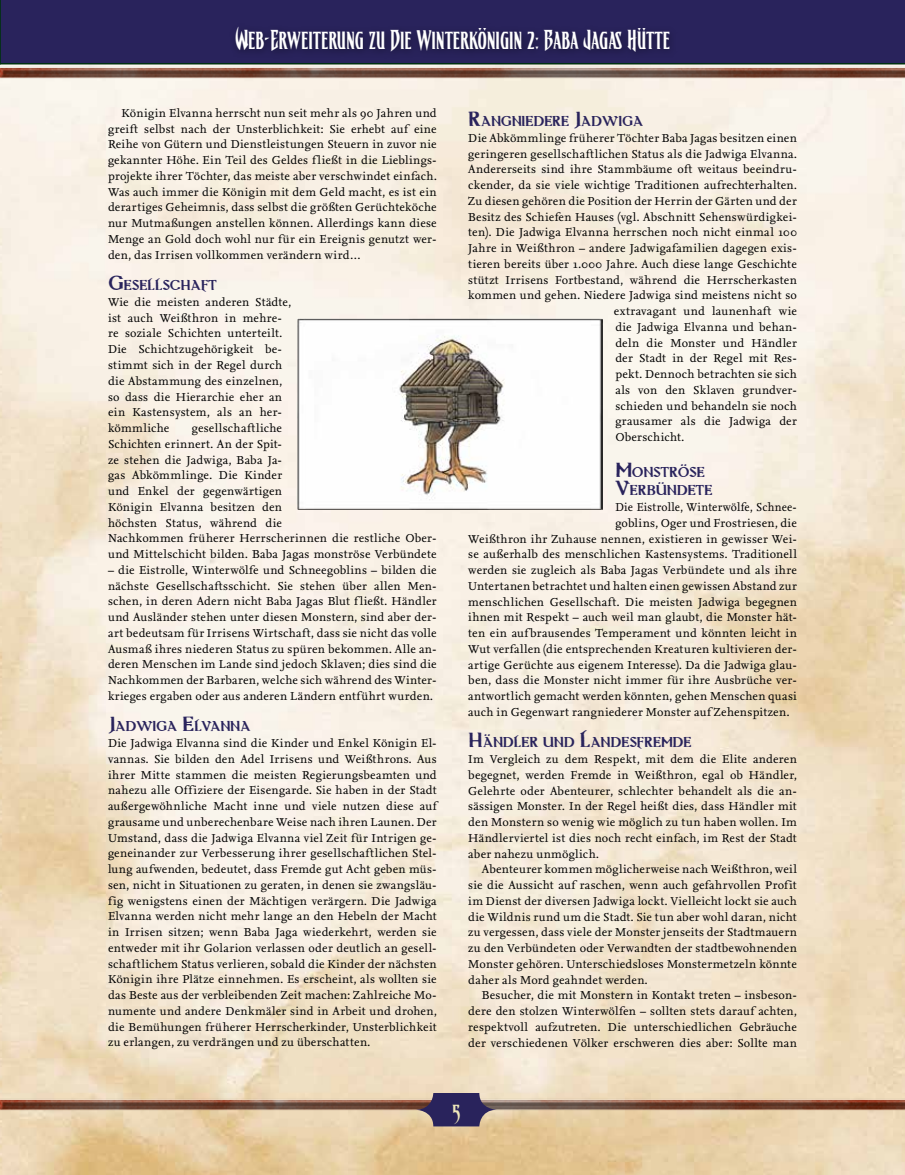
<style>
.page{position:relative;width:905px;height:1175px;background:#fff}
.page>*{position:absolute;margin:0;border:0;box-sizing:border-box;transform-origin:0 0}
.t1{font:24px "CC Treacherous Corners";color:#fff}
.t2{font:24px "CC Treacherous Curves";color:#f0e9bb}
.t3{font:16.8px/18px "Aberration";letter-spacing:-.02em;color:#29235c}
.t4{font:12px/15.8px "Nexus Serif OT";letter-spacing:.02em;color:#000;text-align:justify}
.t5{font:12px "Nexus Serif OT";letter-spacing:.02em;color:#000;scale:.95 1}
.s1{font-family:"CC Treacherous Curves"}
.s2{font-size:24px}
</style>
<div class="page">
<img style="left:0;top:80px;width:904px;height:1094px">
<img style="left:0;top:1072px;width:904px;height:40px">
<div style="left:1px;top:0;width:903px;height:40px;background:#29235c"></div>
<svg style="left:0;top:0;width:1px;height:40px"></svg>
<img style="left:0;top:40px;width:904px;height:40px">
<img style="left:297px;top:318px;width:305px;height:192px">
<div style="left:229px;top:22px;width:449px;height:39px;background:#000;opacity:.45"></div>
<svg style="left:415px;top:1093px;width:82px;height:33px;background:#625670"></svg>
<h1 class="t1" style="left:235px;top:26px;width:436px"><span class="s1">W</span>eb-<span class="s1">E</span>rweiterung zu <span class="s1">D</span>ie Winterkönigin 2: <span class="s1">B</span>aba <span class="s1">J</span>agas <span class="s1">H</span>ütte</h1>
<p class="t4" style="left:108px;top:105px;width:330px;text-indent:14px">Königin Elvanna herrscht nun seit mehr als 90 Jahren und greift selbst nach der Unsterblichkeit: Sie erhebt auf eine Reihe von Gütern und Dienstleistungen Steuern in zuvor nie gekannter Höhe. Ein Teil des Geldes f ließt in die Lieblings&shy;projekte ihrer Töchter, das meiste aber verschwindet einfach.<br>Was auch immer die Königin mit dem Geld macht, es ist ein derartiges Geheimnis, dass selbst die größten Gerüchteköche nur Mutmaßungen anstellen können. Allerdings kann diese Menge an Gold doch wohl nur für ein Ereignis genutzt wer&shy;den, das Irrisen vollkommen verändern wird…</p>
<h2 class="t3" style="left:108px;top:275px;width:111px"><span class="s2">G</span>ESELLSCHAFT</h2>
<p class="t4" style="left:108px;top:294px;width:184px;text-align:left">Wie die meisten anderen Städte, ist auch Weißthron in mehre&shy;re soziale Schichten unterteilt.<br>Die Schichtzugehörigkeit be&shy;stimmt sich in der Regel durch die Abstammung des einzelnen, so dass die Hierarchie eher an ein Kastensystem, als an her&shy;kömmliche</p>
<p class="t4" style="left:108px;top:420px;width:330px;text-align:left;text-indent:84px">gesellschaftliche<br>Schichten erinnert. An der Spit-<br>ze stehen die Jadwiga, Baba Ja-<br>gas Abkömmlinge. Die Kinder<br>und Enkel der gegenwärtigen<br>Königin Elvanna besitzen den<br>höchsten Status, während die<br>Nachkommen früherer Herrscherinnen die restliche Ober&shy;und Mittelschicht bilden. Baba Jagas monströse Verbündete</p>
<p class="t4" style="left:108px;top:562px;width:330px">– die Eistrolle, Winterwölfe und Schneegoblins – bilden die nächste Gesellschaftsschicht. Sie stehen über allen Men&shy;schen, in deren Adern nicht Baba Jagas Blut f ließt. Händler und Ausländer stehen unter diesen Monstern, sind aber der&shy;art bedeutsam für Irrisens Wirtschaft, dass sie nicht das volle Ausmaß ihres niederen Status zu spüren bekommen. Alle an&shy;deren Menschen im Lande sind jedoch Sklaven; dies sind die Nachkommen der Barbaren, welche sich während des Winter&shy;krieges ergaben oder aus anderen Ländern entführt wurden.</p>
<h2 class="t3" style="left:108px;top:716px;width:144px"><span class="s2">J</span>ADWIGA <span class="s2">E</span>LVANNA</h2>
<p class="t4" style="left:108px;top:735px;width:330px">Die Jadwiga Elvanna sind die Kinder und Enkel Königin El&shy;vannas. Sie bilden den Adel Irrisens und Weißthrons. Aus ihrer Mitte stammen die meisten Regierungsbeamten und nahezu alle Offiziere der Eisengarde. Sie haben in der Stadt außergewöhnliche Macht inne und viele nutzen diese auf grausame und unberechenbare Weise nach ihren Launen. Der Umstand, dass die Jadwiga Elvanna viel Zeit für Intrigen ge&shy;geneinander zur Verbesserung ihrer gesellschaftlichen Stel&shy;lung aufwenden, bedeutet, dass Fremde gut Acht geben müs&shy;sen, nicht in Situationen zu geraten, in denen sie zwangsläu&shy;fig wenigstens einen der Mächtigen verärgern. Die Jadwiga Elvanna werden nicht mehr lange an den Hebeln der Macht in Irrisen sitzen; wenn Baba Jaga wiederkehrt, werden sie entweder mit ihr Golarion verlassen oder deutlich an gesell&shy;schaftlichem Status verlieren, sobald die Kinder der nächsten Königin ihre Plätze einnehmen. Es erscheint, als wollten sie das Beste aus der verbleibenden Zeit machen: Zahlreiche Mo&shy;numente und andere Denkmäler sind in Arbeit und drohen, die Bemühungen früherer Herrscherkinder, Unsterblichkeit zu erlangen, zu verdrängen und zu überschatten.</p>
<h2 class="t3" style="left:468px;top:111px;width:177px"><span class="s2">R</span>ANGNIEDERE <span class="s2">J</span>ADWIGA</h2>
<p class="t4" style="left:468px;top:130px;width:330px">Die Abkömmlinge früherer Töchter Baba Jagas besitzen einen</p>
<p class="t4" style="left:468px;top:146px;width:330px">geringeren gesellschaftlichen Status als die Jadwiga Elvanna.</p>
<p class="t4" style="left:468px;top:161px;width:330px">Andererseits sind ihre Stammbäume oft weitaus beeindru-</p>
<p class="t4" style="left:468px;top:177px;width:330px">ckender, da sie viele wichtige Traditionen aufrechterhalten.</p>
<p class="t4" style="left:468px;top:193px;width:330px">Zu diesen gehören die Position der Herrin der Gärten und der</p>
<p class="t4" style="left:468px;top:209px;width:330px">Besitz des Schiefen Hauses (vgl. Abschnitt Sehenswürdigkei-</p>
<p class="t4" style="left:468px;top:224px;width:330px">ten). Die Jadwiga Elvanna herrschen noch nicht einmal 100</p>
<p class="t4" style="left:468px;top:240px;width:330px">Jahre in Weißthron – andere Jadwigafamilien dagegen exis-</p>
<p class="t4" style="left:468px;top:256px;width:330px">tieren bereits über 1.000 Jahre. Auch diese lange Geschichte</p>
<p class="t4" style="left:468px;top:272px;width:330px">stützt Irrisens Fortbestand, während die Herrscherkasten</p>
<p class="t4" style="left:468px;top:287px;width:330px">kommen und gehen. Niedere Jadwiga sind meistens nicht so</p>
<p class="t4" style="left:614px;top:303px;width:185px">extravagant und launenhaft wie</p>
<p class="t4" style="left:615px;top:319px;width:183px">die Jadwiga Elvanna und behan-</p>
<p class="t4" style="left:615px;top:334px;width:183px">deln die Monster und Händler</p>
<p class="t4" style="left:615px;top:350px;width:183px">der Stadt in der Regel mit Res-</p>
<p class="t4" style="left:615px;top:366px;width:183px">pekt. Dennoch betrachten sie sich</p>
<p class="t4" style="left:615px;top:382px;width:183px">als von den Sklaven grundver-</p>
<p class="t4" style="left:615px;top:397px;width:183px">schieden und behandeln sie noch</p>
<p class="t4" style="left:615px;top:413px;width:183px">grausamer als die Jadwiga der</p>
<p class="t4" style="left:615px;top:429px;width:70px">Oberschicht.</p>
<h2 class="t3" style="left:615px;top:462px;width:97px"><span class="s2">M</span>ONSTRÖSE<br><span class="s2">V</span>ERBÜNDETE</h2>
<p class="t5" style="left:615px;top:499px;width:193px">Die Eistrolle, Winterwölfe, Schnee-</p>
<p class="t4" style="left:615px;top:515px;width:183px">goblins, Oger und Frostriesen, die</p>
<p class="t4" style="left:468px;top:530px;width:330px">Weißthron ihr Zuhause nennen, existieren in gewisser Wei-</p>
<p class="t4" style="left:468px;top:546px;width:330px">se außerhalb des menschlichen Kastensystems. Traditionell</p>
<p class="t4" style="left:468px;top:562px;width:330px">werden sie zugleich als Baba Jagas Verbündete und als ihre</p>
<p class="t4" style="left:468px;top:578px;width:330px">Untertanen betrachtet und halten einen gewissen Abstand zur</p>
<p class="t4" style="left:468px;top:593px;width:330px">menschlichen Gesellschaft. Die meisten Jadwiga begegnen</p>
<p class="t4" style="left:468px;top:609px;width:330px">ihnen mit Respekt – auch weil man glaubt, die Monster hät-</p>
<p class="t4" style="left:468px;top:625px;width:330px">ten ein auf brausendes Temperament und könnten leicht in</p>
<p class="t4" style="left:468px;top:641px;width:330px">Wut verfallen (die entsprechenden Kreaturen kultivieren der-</p>
<p class="t4" style="left:468px;top:656px;width:330px">artige Gerüchte aus eigenem Interesse). Da die Jadwiga glau-</p>
<p class="t4" style="left:468px;top:672px;width:330px">ben, dass die Monster nicht immer für ihre Ausbrüche ver-</p>
<p class="t4" style="left:468px;top:688px;width:330px">antwortlich gemacht werden könnten, gehen Menschen quasi</p>
<p class="t4" style="left:468px;top:704px;width:322px">auch in Gegenwart rangniederer Monster auf Zehenspitzen.</p>
<h2 class="t3" style="left:468px;top:732px;width:224px"><span class="s2">H</span>ÄNDLER UND <span class="s2">L</span>ANDESFREMDE</h2>
<p class="t4" style="left:468px;top:751px;width:330px">Im Vergleich zu dem Respekt, mit dem die Elite anderen begegnet, werden Fremde in Weißthron, egal ob Händler, Gelehrte oder Abenteurer, schlechter behandelt als die an&shy;sässigen Monster. In der Regel heißt dies, dass Händler mit den Monstern so wenig wie möglich zu tun haben wollen. Im Händlerviertel ist dies noch recht einfach, im Rest der Stadt aber nahezu unmöglich.</p>
<p class="t4" style="left:468px;top:861px;width:330px;text-indent:14px">Abenteurer kommen möglicherweise nach Weißthron, weil sie die Aussicht auf raschen, wenn auch gefahrvollen Profit im Dienst der diversen Jadwiga lockt. Vielleicht lockt sie auch die Wildnis rund um die Stadt. Sie tun aber wohl daran, nicht zu vergessen, dass viele der Monster jenseits der Stadtmauern zu den Verbündeten oder Verwandten der stadtbewohnenden Monster gehören. Unterschiedsloses Monstermetzeln könnte daher als Mord geahndet werden.</p>
<p class="t4" style="left:468px;top:987px;width:330px;text-indent:14px">Besucher, die mit Monstern in Kontakt treten – insbeson&shy;dere den stolzen Winterwölfen – sollten stets darauf achten, respektvoll aufzutreten. Die unterschiedlichen Gebräuche der verschiedenen Völker erschweren dies aber: Sollte man</p>
<h1 class="t2" style="left:452px;top:1098px;width:10px">5</h1>
</div>
